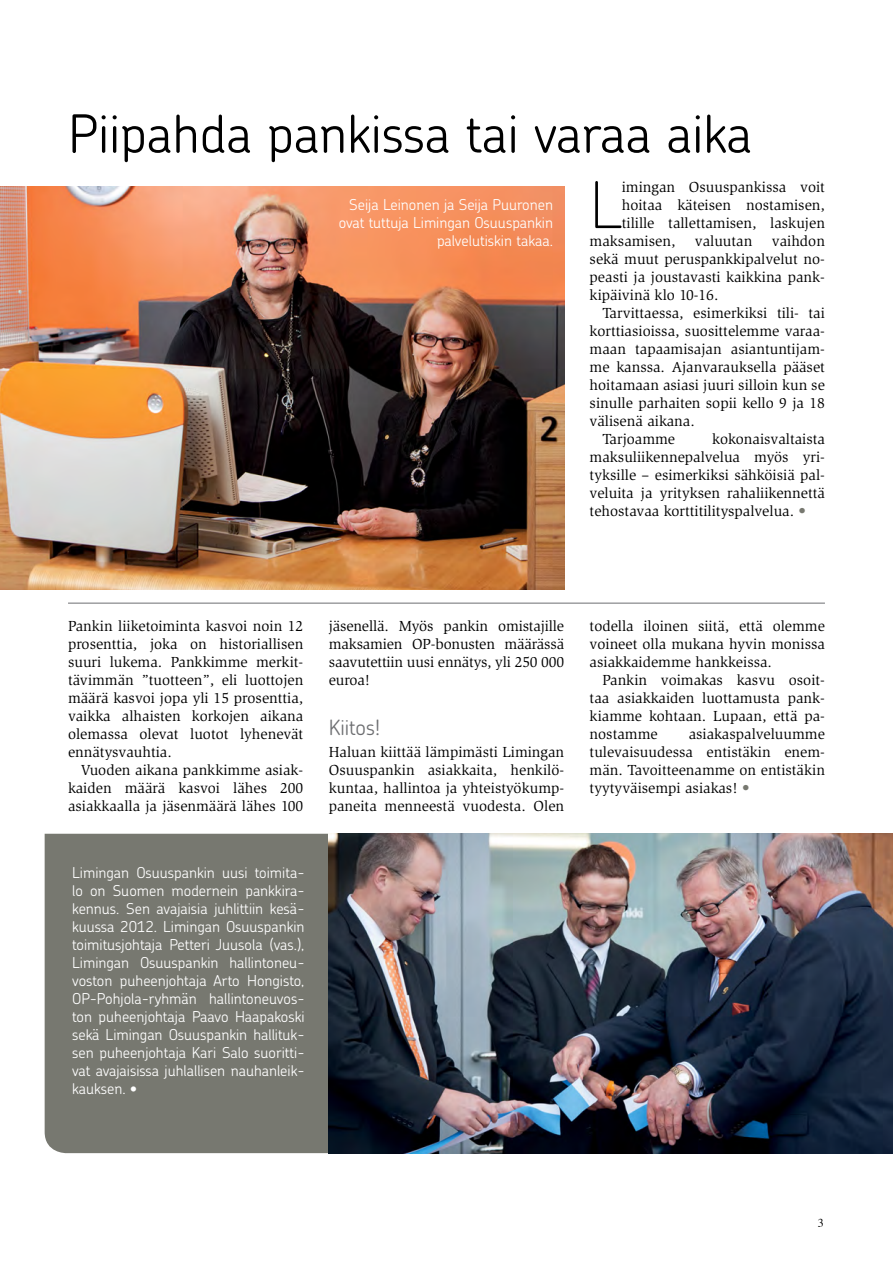
<style>
.page{position:relative;width:893px;height:1263px;background:#fff}
.page>*{position:absolute;margin:0;border:0;box-sizing:border-box;transform-origin:0 0}
.t1{font:100 63.75px "Chevin";color:#000}
.t2{font:300 52.5px "Chevin";color:#000}
.t3{font:300 21px "Chevin";color:#6d6e71}
.t4{font:15px/18px "Slimbach Std";color:#000;text-align:justify}
.t5{font:300 15px/18px "Chevin";color:#fff;text-align:justify}
.t6{font:12px "Times";color:#000}
.s1{color:#777870}
</style>
<div class="page">
<div style="left:45px;top:834px;width:284px;height:319px;background:#777870"></div>
<img style="left:329px;top:834px;width:564px;height:319px">
<hr style="left:68px;top:603px;width:757px;height:1px;background:#6d6e71">
<img style="left:0;top:186px;width:564px;height:403px">
<h2 class="t2" style="left:68px;top:100px;width:686px">Piipahda pankissa tai varaa aika</h2>
<p class="t5" style="left:339px;top:195px;width:216px;text-align:right">Seija Leinonen ja Seija Puuronen ovat tuttuja Limingan Osuuspankin palvelutiskin takaa.</p>
<h1 class="t1" style="left:590px;top:164px;width:34px">L</h1>
<p class="t4" style="left:622px;top:178px;width:205px">imingan Osuuspankissa voit</p>
<p class="t4" style="left:622px;top:196px;width:205px">hoitaa käteisen nostamisen,</p>
<p class="t4" style="left:622px;top:214px;width:205px">tilille tallettamisen, laskujen</p>
<p class="t4" style="left:590px;top:232px;width:87px">maksamisen,</p>
<p class="t4" style="left:695px;top:232px;width:59px">valuutan</p>
<p class="t4" style="left:590px;top:232px;width:237px;text-indent:182px">vaihdon sekä muut peruspankkipalvelut no&shy;peasti ja joustavasti kaikkina pank&shy;kipäivinä klo 10-16.</p>
<p class="t4" style="left:602px;top:304px;width:224px">Tarvittaessa, esimerkiksi tili- tai</p>
<p class="t4" style="left:590px;top:322px;width:237px">korttiasioissa, suosittelemme varaa-</p>
<p class="t4" style="left:590px;top:340px;width:237px">maan tapaamisajan asiantuntijam-</p>
<p class="t4" style="left:590px;top:358px;width:237px">me kanssa. Ajanvarauksella pääset</p>
<p class="t4" style="left:590px;top:376px;width:237px">hoitamaan asiasi juuri silloin kun se</p>
<p class="t4" style="left:590px;top:394px;width:237px">sinulle parhaiten sopii kello 9 ja 18</p>
<p class="t4" style="left:590px;top:412px;width:107px">välisenä aikana.</p>
<p class="t4" style="left:602px;top:430px;width:74px">Tarjoamme</p>
<p class="t4" style="left:590px;top:430px;width:237px;text-indent:123px">kokonaisvaltaista maksuliikennepalvelua myös yri&shy;tyksille – esimerkiksi sähköisiä pal&shy;veluita ja yrityksen rahaliikennettä tehostavaa korttitilityspalvelua. <span class="s1">•</span></p>
<p class="t4" style="left:68px;top:617px;width:237px">Pankin liiketoiminta kasvoi noin 12 prosenttia, joka on historiallisen suuri lukema. Pankkimme merkit&shy;tävimmän ”tuotteen”, eli luottojen määrä kasvoi jopa yli 15 prosenttia, vaikka alhaisten korkojen aikana olemassa olevat luotot lyhenevät ennätysvauhtia.</p>
<p class="t4" style="left:68px;top:761px;width:237px;text-indent:13px">Vuoden aikana pankkimme asiak&shy;kaiden määrä kasvoi lähes 200 asiakkaalla ja jäsenmäärä lähes 100</p>
<p class="t5" style="left:72px;top:863px;width:234px">Limingan Osuuspankin uusi toimita&shy;lo on Suomen modernein pankkira&shy;kennus. Sen avajaisia juhlittiin kesä&shy;kuussa 2012. Limingan Osuuspankin toimitusjohtaja Petteri Juusola (vas.), Limingan Osuuspankin hallintoneu&shy;voston puheenjohtaja Arto Hongisto, OP-Pohjola-ryhmän hallintoneuvos&shy;ton puheenjohtaja Paavo Haapakoski sekä Limingan Osuuspankin hallituk&shy;sen puheenjohtaja Kari Salo suoritti&shy;vat avajaisissa juhlallisen nauhanleik&shy;kauksen. •</p>
<p class="t4" style="left:329px;top:617px;width:237px">jäsenellä. Myös pankin omistajille maksamien OP-bonusten määrässä saavutettiin uusi ennätys, yli 250 000 euroa!</p>
<h3 class="t3" style="left:329px;top:713px;width:53px">Kiitos!</h3>
<p class="t4" style="left:329px;top:743px;width:237px">Haluan kiittää lämpimästi Limingan Osuuspankin asiakkaita, henkilö&shy;kuntaa, hallintoa ja yhteistyökump&shy;paneita menneestä vuodesta. Olen</p>
<p class="t4" style="left:590px;top:617px;width:237px">todella iloinen siitä, että olemme voineet olla mukana hyvin monissa asiakkaidemme hankkeissa.</p>
<p class="t4" style="left:590px;top:671px;width:237px;text-indent:13px">Pankin voimakas kasvu osoit&shy;taa asiakkaiden luottamusta pank&shy;kiamme kohtaan. Lupaan, että pa&shy;nostamme</p>
<p class="t4" style="left:590px;top:725px;width:237px;text-indent:99px">asiakaspalveluumme tulevaisuudessa entistäkin enem&shy;män. Tavoitteenamme on entistäkin tyytyväisempi asiakas! <span class="s1">•</span></p>
<p class="t6" style="left:818px;top:1211px;width:7px">3</p>
</div>
